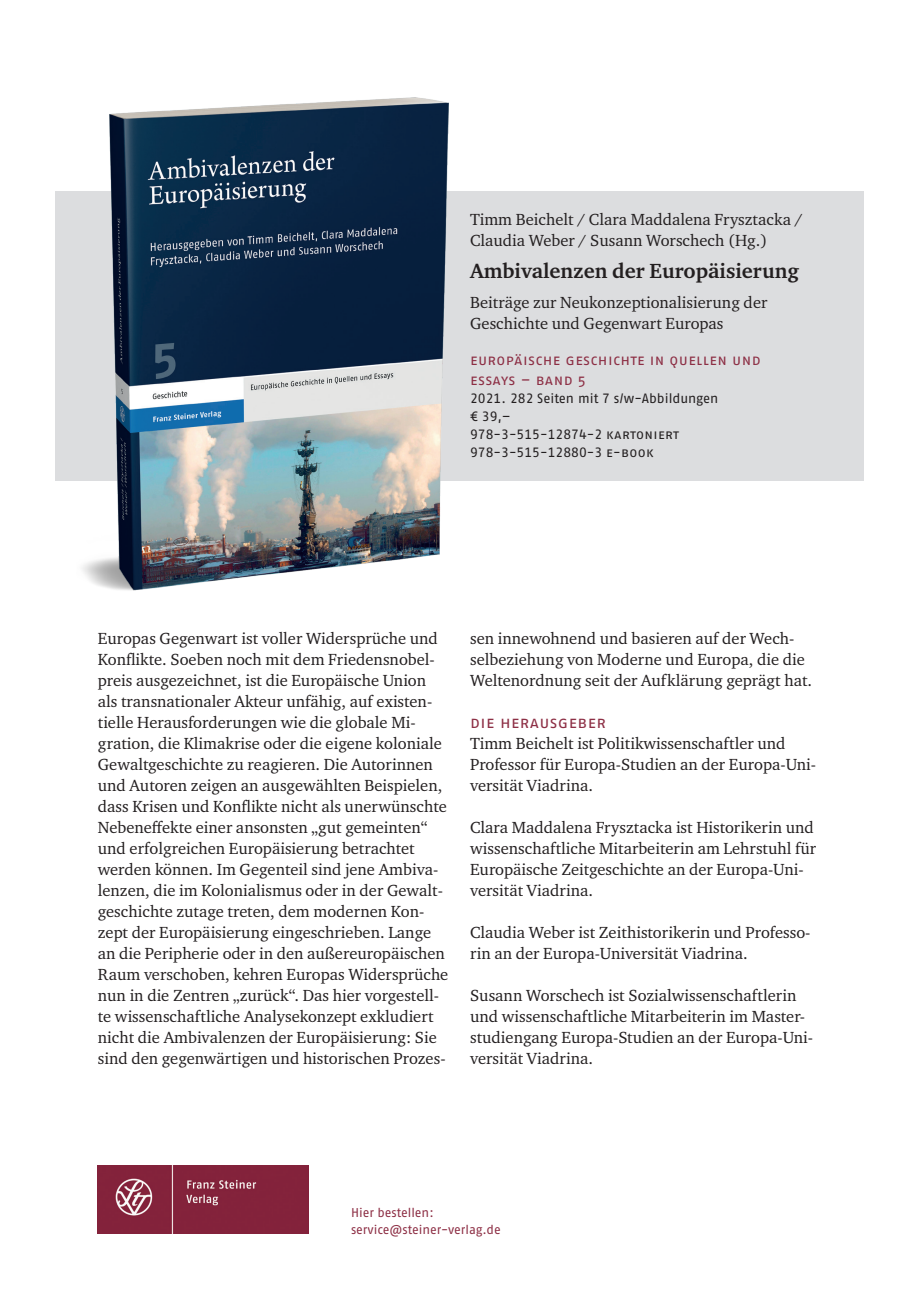
<style>
.page{position:relative;width:919px;height:1289px;background:#fff}
.page>*{position:absolute;margin:0;border:0;box-sizing:border-box;transform-origin:0 0}
.Buchtitel{font:700 21px "Charter ITC Pro";color:#231f20}
.Fließtext{font:16.5px/21px "Charter ITC Pro";color:#231f20}
.Autor__Herausgeber{font:16.5px/21px "Charter ITC Pro";color:#231f20}
.Untertitel{font:16.5px/21px "Charter ITC Pro";color:#231f20}
.Zwischenüberschrift{font:16.5px "Fago Pro";letter-spacing:.025em;color:#8d2f45}
.Reihe{font:15px/19.5px "Fago Pro";letter-spacing:.025em;color:#8d2f45}
.Bibliografie{font:13.5px "Fago Pro";color:#231f20}
.Bibliografie-2{font:13.5px "Fago Pro";letter-spacing:.02em;color:#231f20}
.t1{font:12.75px "Fago Pro";color:#8d2f45}
</style>
<div class="page">
<div style="left:55px;top:191px;width:808px;height:290px;background:#dcdddf"></div>
<img style="left:98px;top:1165px;width:210px;height:68px">
<img style="left:82px;top:97px;width:367px;height:494px">
<p class="Autor__Herausgeber" style="left:470px;top:208px;width:334px">Timm Beichelt / Clara Maddalena Frysztacka /<br>Claudia Weber / Susann Worschech (Hg.)</p>
<p class="Buchtitel" style="left:470px;top:258px;width:330px">Ambivalenzen der Europäisierung</p>
<p class="Untertitel" style="left:470px;top:291px;width:299px">Beiträge zur Neukonzeptionalisierung der<br>Geschichte und Gegenwart Europas</p>
<p class="Reihe" style="left:470px;top:350px;width:292px">europäische geschichte in quellen und essays – band 5</p>
<p class="Bibliografie" style="left:470px;top:390px;width:250px">2021. 282 Seiten mit 7 s/w-Abbildungen</p>
<p class="Bibliografie" style="left:470px;top:408px;width:42px">€ 39,–</p>
<p class="Bibliografie-2" style="left:470px;top:426px;width:210px">978-3-515-12874-2 kartoniert</p>
<p class="Bibliografie" style="left:470px;top:444px;width:185px">978-3-515-12880-3 e-book</p>
<p class="Fließtext" style="left:98px;top:627px;width:352px">Europas Gegenwart ist voller Widersprüche und Konflikte. Soeben noch mit dem Friedensnobel&shy;preis ausgezeichnet, ist die Europäische Union als transnationaler Akteur unfähig, auf existen&shy;tielle Herausforderungen wie die globale Mi&shy;gration, die Klimakrise oder die eigene koloniale Gewaltgeschichte zu reagieren. Die Autorinnen und Autoren zeigen an ausgewählten Beispielen, dass Krisen und Konflikte nicht als unerwünschte Nebeneffekte einer ansonsten „gut gemeinten“ und erfolgreichen Europäisierung betrachtet werden können. Im Gegenteil sind jene Ambiva&shy;lenzen, die im Kolonialismus oder in der Gewalt&shy;geschichte zutage treten, dem modernen Kon&shy;zept der Europäisierung eingeschrieben. Lange an die Peripherie oder in den außereuropäischen Raum verschoben, kehren Europas Widersprüche nun in die Zentren „zurück“. Das hier vorgestell&shy;te wissenschaftliche Analysekonzept exkludiert nicht die Ambivalenzen der Europäisierung: Sie sind den gegenwärtigen und historischen Prozes-</p>
<p class="Fließtext" style="left:470px;top:627px;width:343px">sen innewohnend und basieren auf der Wech&shy;selbeziehung von Moderne und Europa, die die<br>Weltenordnung seit der Aufklärung geprägt hat.</p>
<p class="Zwischenüberschrift" style="left:470px;top:712px;width:137px">Die herausgeber</p>
<p class="Fließtext" style="left:470px;top:732px;width:347px">Timm Beichelt ist Politikwissenschaftler und<br>Professor für Europa-Studien an der Europa-Uni&shy;versität Viadrina.</p>
<p class="Fließtext" style="left:470px;top:816px;width:347px">Clara Maddalena Frysztacka ist Historikerin und wissenschaftliche Mitarbeiterin am Lehrstuhl für Europäische Zeitgeschichte an der Europa-Uni&shy;versität Viadrina.</p>
<p class="Fließtext" style="left:470px;top:921px;width:342px">Claudia Weber ist Zeithistorikerin und Professo&shy;rin an der Europa-Universität Viadrina.</p>
<p class="Fließtext" style="left:470px;top:984px;width:344px">Susann Worschech ist Sozialwissenschaftlerin und wissenschaftliche Mitarbeiterin im Master&shy;studiengang Europa-Studien an der Europa-Uni&shy;versität Viadrina.</p>
<p class="t1" style="left:351px;top:1204px;width:84px">Hier bestellen:</p>
<p class="t1" style="left:351px;top:1221px;width:151px">service@steiner-verlag.de</p>
</div>
